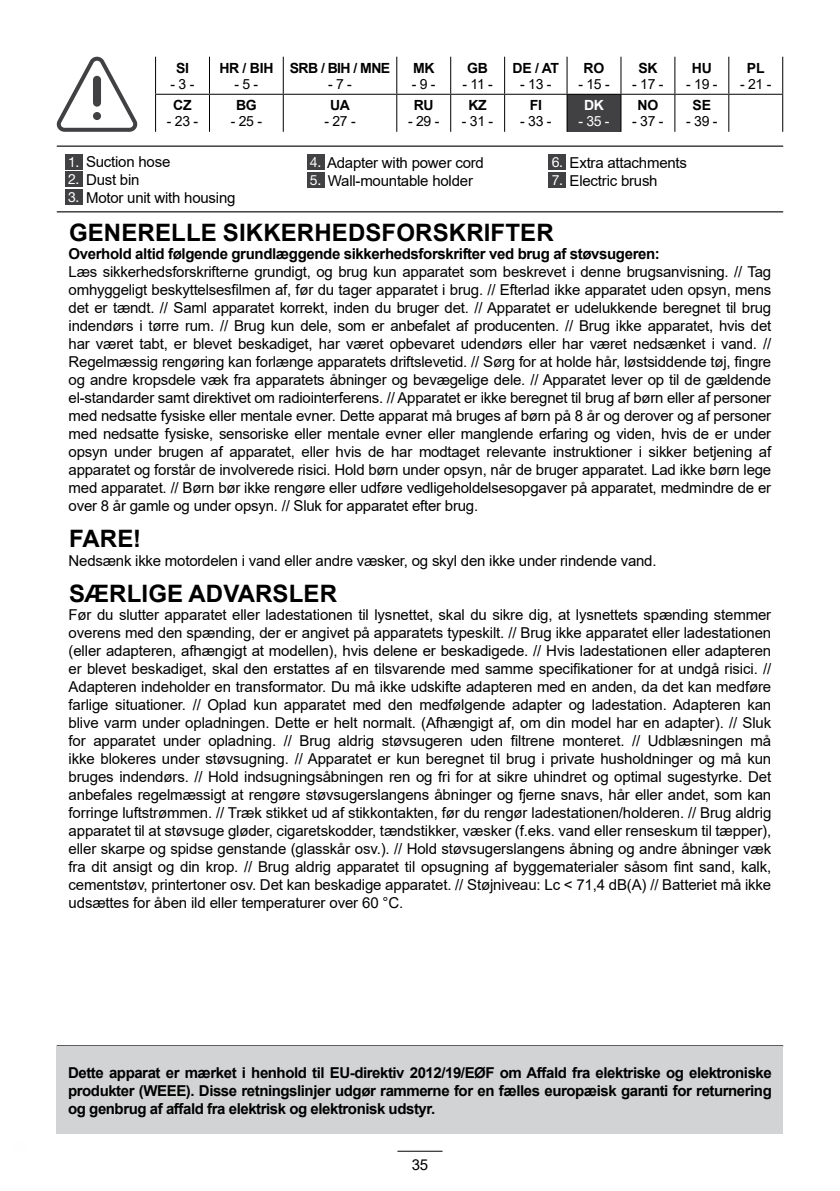
<style>
.page{position:relative;width:840px;height:1191px;background:#fff}
.page>*{position:absolute;margin:0;border:0;box-sizing:border-box;transform-origin:0 0}
.t1{font:700 24px "Arial";letter-spacing:.005em;color:#000}
.t2{font:15px/18px "Arial";letter-spacing:-.015em;color:#000;text-align:justify}
.t3{font:700 15px/18px "Arial";letter-spacing:-.025em;color:#000;text-align:justify}
.t4{font:14px "Arial";letter-spacing:-.02em;color:#000}
.t5{font:700 14px "Arial";letter-spacing:-.02em;color:#000}
.t6{font:700 14px "Arial";letter-spacing:-.04em;color:#000}
.t7{font:14px "Arial";color:#fff}
.t8{font:700 14px "Arial";color:#fff}
.s1{font-family:"Helvetica Neue LT Pro";font-size:14px;color:#fff}
</style>
<div class="page">
<svg style="left:56px;top:57px;width:81px;height:75px"></svg>
<div style="left:93px;top:112px;width:8px;height:8px;background:#414042;border-radius:50%"></div>
<div style="left:93px;top:76px;width:8px;height:31px;background:#414042;border-radius:4px"></div>
<hr style="left:57px;top:145px;width:725px;height:2px;background:#414042">
<hr style="left:57px;top:211px;width:725px;height:1px;background:#414042">
<hr style="left:57px;top:1045px;width:725px;height:1px;background:#414042">
<div style="left:65px;top:154px;width:17px;height:16px;background:#414042"></div>
<div style="left:65px;top:171px;width:17px;height:15px;background:#414042"></div>
<div style="left:65px;top:189px;width:17px;height:15px;background:#414042"></div>
<div style="left:307px;top:154px;width:17px;height:16px;background:#414042"></div>
<div style="left:307px;top:172px;width:17px;height:16px;background:#414042"></div>
<div style="left:548px;top:154px;width:17px;height:16px;background:#414042"></div>
<div style="left:548px;top:172px;width:17px;height:16px;background:#414042"></div>
<hr style="left:397px;top:1150px;width:45px;height:1px;background:#000">
<div style="left:57px;top:1046px;width:725px;height:88px;background:#d1d3d4"></div>
<svg style="left:451px;top:57px;width:330px;height:75px"></svg>
<div style="left:566px;top:94px;width:54px;height:38px;background:#414042"></div>
<hr style="left:209px;top:57px;width:1px;height:37px;background:#000">
<hr style="left:282px;top:57px;width:1px;height:37px;background:#000">
<hr style="left:396px;top:57px;width:1px;height:37px;background:#000">
<hr style="left:450px;top:57px;width:1px;height:37px;background:#000">
<hr style="left:504px;top:57px;width:1px;height:37px;background:#000">
<hr style="left:566px;top:57px;width:1px;height:37px;background:#000">
<hr style="left:620px;top:57px;width:1px;height:37px;background:#000">
<hr style="left:674px;top:57px;width:1px;height:37px;background:#000">
<hr style="left:155px;top:94px;width:54px;height:1px;background:#000">
<hr style="left:209px;top:94px;width:74px;height:1px;background:#000">
<hr style="left:209px;top:95px;width:1px;height:37px;background:#000">
<hr style="left:283px;top:94px;width:113px;height:1px;background:#000">
<hr style="left:282px;top:95px;width:1px;height:37px;background:#000">
<hr style="left:396px;top:94px;width:54px;height:1px;background:#000">
<hr style="left:396px;top:95px;width:1px;height:37px;background:#000">
<hr style="left:450px;top:94px;width:54px;height:1px;background:#000">
<hr style="left:450px;top:95px;width:1px;height:37px;background:#000">
<hr style="left:504px;top:94px;width:62px;height:1px;background:#000">
<hr style="left:504px;top:95px;width:1px;height:37px;background:#000">
<hr style="left:566px;top:94px;width:54px;height:1px;background:#000">
<hr style="left:566px;top:95px;width:1px;height:37px;background:#000">
<hr style="left:620px;top:94px;width:54px;height:1px;background:#000">
<hr style="left:620px;top:95px;width:1px;height:37px;background:#000">
<hr style="left:674px;top:94px;width:54px;height:1px;background:#000">
<hr style="left:674px;top:95px;width:1px;height:37px;background:#000">
<hr style="left:728px;top:94px;width:54px;height:1px;background:#000">
<hr style="left:728px;top:57px;width:1px;height:37px;background:#000">
<hr style="left:781px;top:57px;width:1px;height:37px;background:#000">
<hr style="left:728px;top:95px;width:1px;height:37px;background:#000">
<hr style="left:781px;top:95px;width:1px;height:37px;background:#000">
<hr style="left:155px;top:57px;width:1px;height:37px;background:#000">
<hr style="left:155px;top:95px;width:1px;height:37px;background:#000">
<p class="t5" style="left:176px;top:58px;width:14px">SI</p>
<p class="t4" style="left:170px;top:74px;width:25px">- 3 -</p>
<p class="t5" style="left:219px;top:58px;width:56px">HR / BIH</p>
<p class="t4" style="left:234px;top:74px;width:25px">- 5 -</p>
<p class="t6" style="left:290px;top:58px;width:102px">SRB / BIH / MNE</p>
<p class="t4" style="left:328px;top:74px;width:25px">- 7 -</p>
<p class="t5" style="left:413px;top:58px;width:23px">MK</p>
<p class="t4" style="left:411px;top:74px;width:25px">- 9 -</p>
<p class="t5" style="left:467px;top:58px;width:22px">GB</p>
<p class="t4" style="left:462px;top:74px;width:32px">- 11 -</p>
<p class="t5" style="left:512px;top:58px;width:48px">DE / AT</p>
<p class="t4" style="left:520px;top:74px;width:33px">- 13 -</p>
<p class="t5" style="left:583px;top:58px;width:22px">RO</p>
<p class="t4" style="left:578px;top:74px;width:33px">- 15 -</p>
<p class="t5" style="left:638px;top:58px;width:21px">SK</p>
<p class="t4" style="left:632px;top:74px;width:33px">- 17 -</p>
<p class="t5" style="left:691px;top:58px;width:21px">HU</p>
<p class="t4" style="left:685px;top:74px;width:33px">- 19 -</p>
<p class="t5" style="left:746px;top:58px;width:19px">PL</p>
<p class="t4" style="left:739px;top:74px;width:33px">- 21 -</p>
<p class="t5" style="left:173px;top:95px;width:20px">CZ</p>
<p class="t4" style="left:167px;top:112px;width:33px">- 23 -</p>
<p class="t5" style="left:236px;top:95px;width:22px">BG</p>
<p class="t4" style="left:230px;top:112px;width:33px">- 25 -</p>
<p class="t5" style="left:330px;top:95px;width:21px">UA</p>
<p class="t4" style="left:324px;top:112px;width:33px">- 27 -</p>
<p class="t5" style="left:413px;top:95px;width:21px">RU</p>
<p class="t4" style="left:408px;top:112px;width:33px">- 29 -</p>
<p class="t5" style="left:468px;top:95px;width:20px">KZ</p>
<p class="t4" style="left:461px;top:112px;width:33px">- 31 -</p>
<p class="t5" style="left:529px;top:95px;width:14px">FI</p>
<p class="t4" style="left:520px;top:112px;width:33px">- 33 -</p>
<p class="t8" style="left:583px;top:95px;width:21px">DK</p>
<p class="t7" style="left:578px;top:112px;width:33px">- 35 -</p>
<p class="t5" style="left:637px;top:95px;width:22px">NO</p>
<p class="t4" style="left:632px;top:112px;width:33px">- 37 -</p>
<p class="t5" style="left:692px;top:95px;width:20px">SE</p>
<p class="t4" style="left:685px;top:112px;width:33px">- 39 -</p>
<p class="t2" style="left:68px;top:153px;width:104px"><span class="s1">1.</span> Suction hose</p>
<p class="t2" style="left:68px;top:171px;width:73px"><span class="s1">2.</span> Dust bin</p>
<p class="t2" style="left:68px;top:189px;width:169px"><span class="s1">3.</span> Motor unit with housing</p>
<p class="t2" style="left:310px;top:154px;width:175px"><span class="s1">4.</span> Adapter with power cord</p>
<p class="t2" style="left:310px;top:172px;width:164px"><span class="s1">5.</span> Wall-mountable holder</p>
<p class="t2" style="left:551px;top:154px;width:137px"><span class="s1">6.</span> Extra attachments</p>
<p class="t2" style="left:551px;top:172px;width:107px"><span class="s1">7.</span> Electric brush</p>
<h1 class="t1" style="left:69px;top:216px;width:486px">GENERELLE SIKKERHEDSFORSKRIFTER</h1>
<p class="t3" style="left:69px;top:245px;width:592px">Overhold altid følgende grundlæggende sikkerhedsforskrifter ved brug af støvsugeren:</p>
<p class="t2" style="left:69px;top:263px;width:703px">Læs sikkerhedsforskrifterne grundigt, og brug kun apparatet som beskrevet i denne brugsanvisning. // Tag omhyggeligt beskyttelsesfilmen af, før du tager apparatet i brug. // Efterlad ikke apparatet uden opsyn, mens det er tændt. // Saml apparatet korrekt, inden du bruger det. // Apparatet er udelukkende beregnet til brug indendørs i tørre rum. // Brug kun dele, som er anbefalet af producenten. // Brug ikke apparatet, hvis det har været tabt, er blevet beskadiget, har været opbevaret udendørs eller har været nedsænket i vand. // Regelmæssig rengøring kan forlænge apparatets driftslevetid. // Sørg for at holde hår, løstsiddende tøj, fingre og andre kropsdele væk fra apparatets åbninger og bevægelige dele. // Apparatet lever op til de gældende el-standarder samt direktivet om radiointerferens. // Apparatet er ikke beregnet til brug af børn eller af personer med nedsatte fysiske eller mentale evner. Dette apparat må bruges af børn på 8 år og derover og af personer med nedsatte fysiske, sensoriske eller mentale evner eller manglende erfaring og viden, hvis de er under opsyn under brugen af apparatet, eller hvis de har modtaget relevante instruktioner i sikker betjening af apparatet og forstår de involverede risici. Hold børn under opsyn, når de bruger apparatet. Lad ikke børn lege med apparatet. // Børn bør ikke rengøre eller udføre vedligeholdelsesopgaver på apparatet, medmindre de er over 8 år gamle og under opsyn. // Sluk for apparatet efter brug.</p>
<h1 class="t1" style="left:69px;top:522px;width:74px">FARE!</h1>
<p class="t2" style="left:69px;top:551px;width:589px">Nedsænk ikke motordelen i vand eller andre væsker, og skyl den ikke under rindende vand.</p>
<h1 class="t1" style="left:69px;top:576px;width:269px">SÆRLIGE ADVARSLER</h1>
<p class="t2" style="left:69px;top:605px;width:703px">Før du slutter apparatet eller ladestationen til lysnettet, skal du sikre dig, at lysnettets spænding stemmer overens med den spænding, der er angivet på apparatets typeskilt. // Brug ikke apparatet eller ladestationen (eller adapteren, afhængigt at modellen), hvis delene er beskadigede. // Hvis ladestationen eller adapteren er blevet beskadiget, skal den erstattes af en tilsvarende med samme specifikationer for at undgå risici. // Adapteren indeholder en transformator. Du må ikke udskifte adapteren med en anden, da det kan medføre farlige situationer. // Oplad kun apparatet med den medfølgende adapter og ladestation. Adapteren kan blive varm under opladningen. Dette er helt normalt. (Afhængigt af, om din model har en adapter). // Sluk for apparatet under opladning. // Brug aldrig støvsugeren uden filtrene monteret. // Udblæsningen må ikke blokeres under støvsugning. // Apparatet er kun beregnet til brug i private husholdninger og må kun bruges indendørs. // Hold indsugningsåbningen ren og fri for at sikre uhindret og optimal sugestyrke. Det anbefales regelmæssigt at rengøre støvsugerslangens åbninger og fjerne snavs, hår eller andet, som kan forringe luftstrømmen. // Træk stikket ud af stikkontakten, før du rengør ladestationen/holderen. // Brug aldrig apparatet til at støvsuge gløder, cigaretskodder, tændstikker, væsker (f.eks. vand eller renseskum til tæpper), eller skarpe og spidse genstande (glasskår osv.). // Hold støvsugerslangens åbning og andre åbninger væk fra dit ansigt og din krop. // Brug aldrig apparatet til opsugning af byggematerialer såsom fint sand, kalk, cementstøv, printertoner osv. Det kan beskadige apparatet. // Støjniveau: Lc &lt; 71,4 dB(A) // Batteriet må ikke udsættes for åben ild eller temperaturer over 60 °C.</p>
<p class="t3" style="left:68px;top:1063px;width:704px">Dette apparat er mærket i henhold til EU-direktiv 2012/19/EØF om Affald fra elektriske og elektroniske produkter (WEEE). Disse retningslinjer udgør rammerne for en fælles europæisk garanti for returnering og genbrug af affald fra elektrisk og elektronisk udstyr.</p>
<p class="t2" style="left:411px;top:1155px;width:18px">35</p>
</div>
